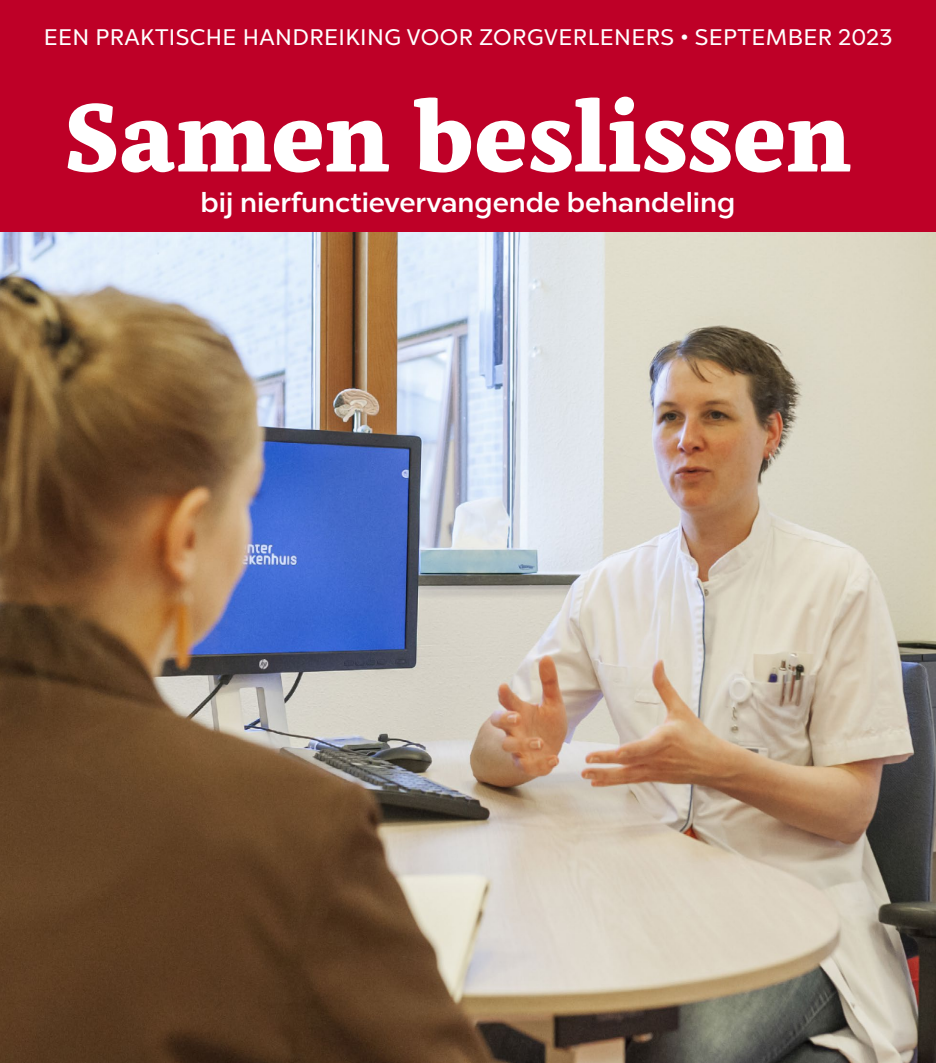
<style>
.page{position:relative;width:936px;height:1063px;background:#fff}
.page>*{position:absolute;margin:0;border:0;box-sizing:border-box;transform-origin:0 0}
.t1{font:900 96px "Alkes";color:#fff}
.t2{font:500 27.75px "Chronica Pro";color:#fff}
.t3{font:22.5px "Chronica Pro";letter-spacing:.02em;color:#fff}
</style>
<div class="page">
<img style="left:0;top:231px;width:935px;height:832px">
<div style="left:0;top:0;width:935px;height:231px;background:#be0027"></div>
<p class="t3" style="left:44px;top:24px;width:849px">EEN PRAKTISCHE HANDREIKING VOOR ZORGVERLENERS • SEPTEMBER 2023</p>
<h1 class="t1" style="left:64px;top:75px;width:788px">Samen beslissen</h1>
<p class="t2" style="left:201px;top:186px;width:536px">bij nierfunctievervangende behandeling</p>
</div>
